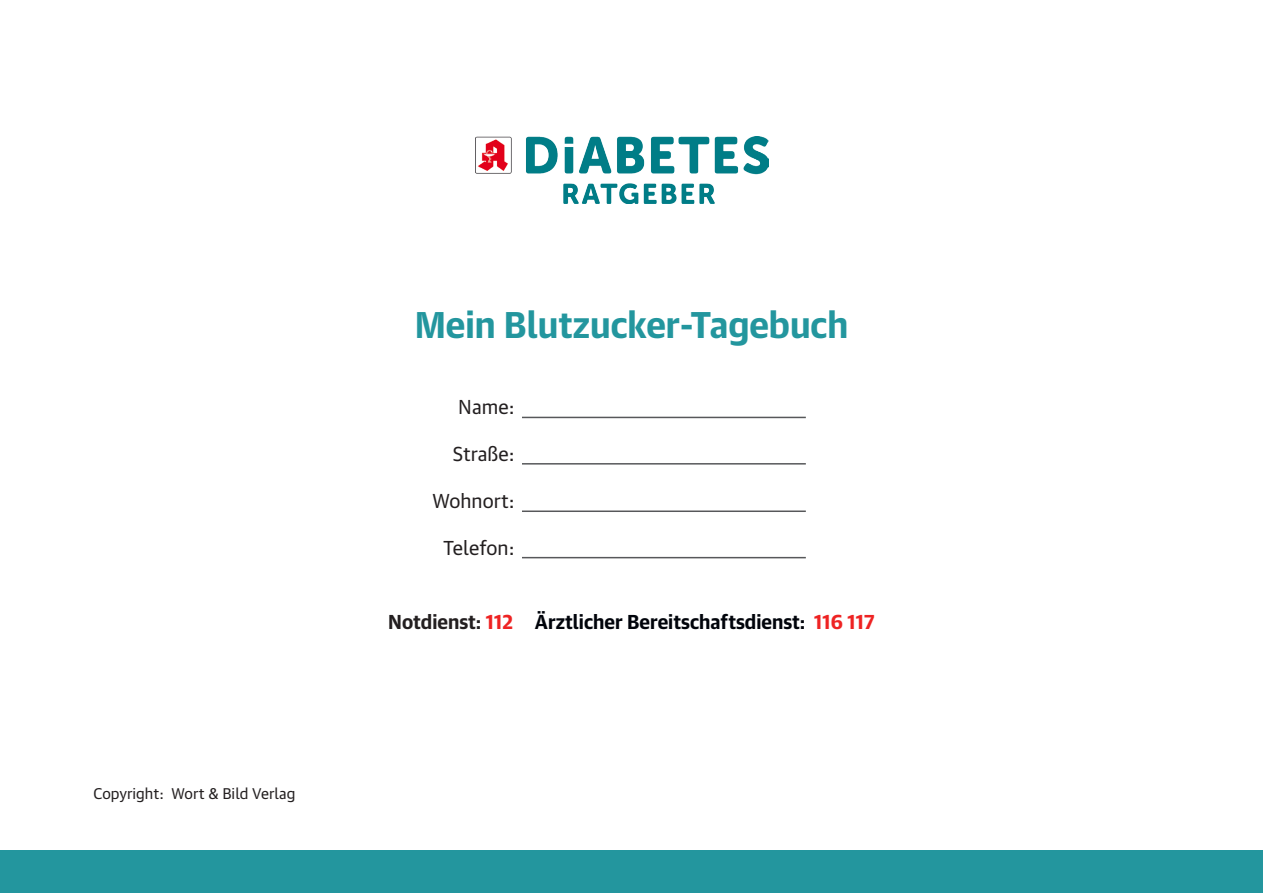
<style>
.page{position:relative;width:1263px;height:893px;background:#fff}
.page>*{position:absolute;margin:0;border:0;box-sizing:border-box;transform-origin:0 0}
.t1{font:700 36px "Guardian Text Sans";color:#23969e}
.t2{font:700 19.5px "Guardian Text Sans";color:#01040b}
.t3{font:19.5px "Guardian Text Sans";color:#231f20}
.t4{font:15px "Guardian Text Sans";color:#231f20}
.s1{color:#231f20}
.s2{color:#ee2323}
</style>
<div class="page">
<div style="left:0;top:850px;width:1263px;height:43px;background:#23969e"></div>
<img style="left:475px;top:136px;width:293px;height:67px">
<hr style="left:522px;top:417px;width:284px;height:1px;background:#57585a">
<hr style="left:522px;top:463px;width:284px;height:2px;background:#57585a">
<hr style="left:522px;top:510px;width:284px;height:2px;background:#57585a">
<hr style="left:522px;top:557px;width:284px;height:1px;background:#57585a">
<p class="t4" style="left:94px;top:782px;width:203px">Copyright: Wort &amp; Bild Verlag</p>
<p class="t1" style="left:415px;top:295px;width:435px">Mein Blutzucker-Tagebuch</p>
<p class="t3" style="left:458px;top:391px;width:58px">Name:</p>
<p class="t3" style="left:453px;top:438px;width:63px">Straße:</p>
<p class="t3" style="left:432px;top:485px;width:84px">Wohnort:</p>
<p class="t3" style="left:443px;top:532px;width:73px">Telefon:</p>
<p class="t2" style="left:388px;top:605px;width:488px"><span class="s1">Notdienst:</span> <span class="s2">112</span> Ärztlicher Bereitschaftsdienst: <span class="s2">116 117</span></p>
</div>
